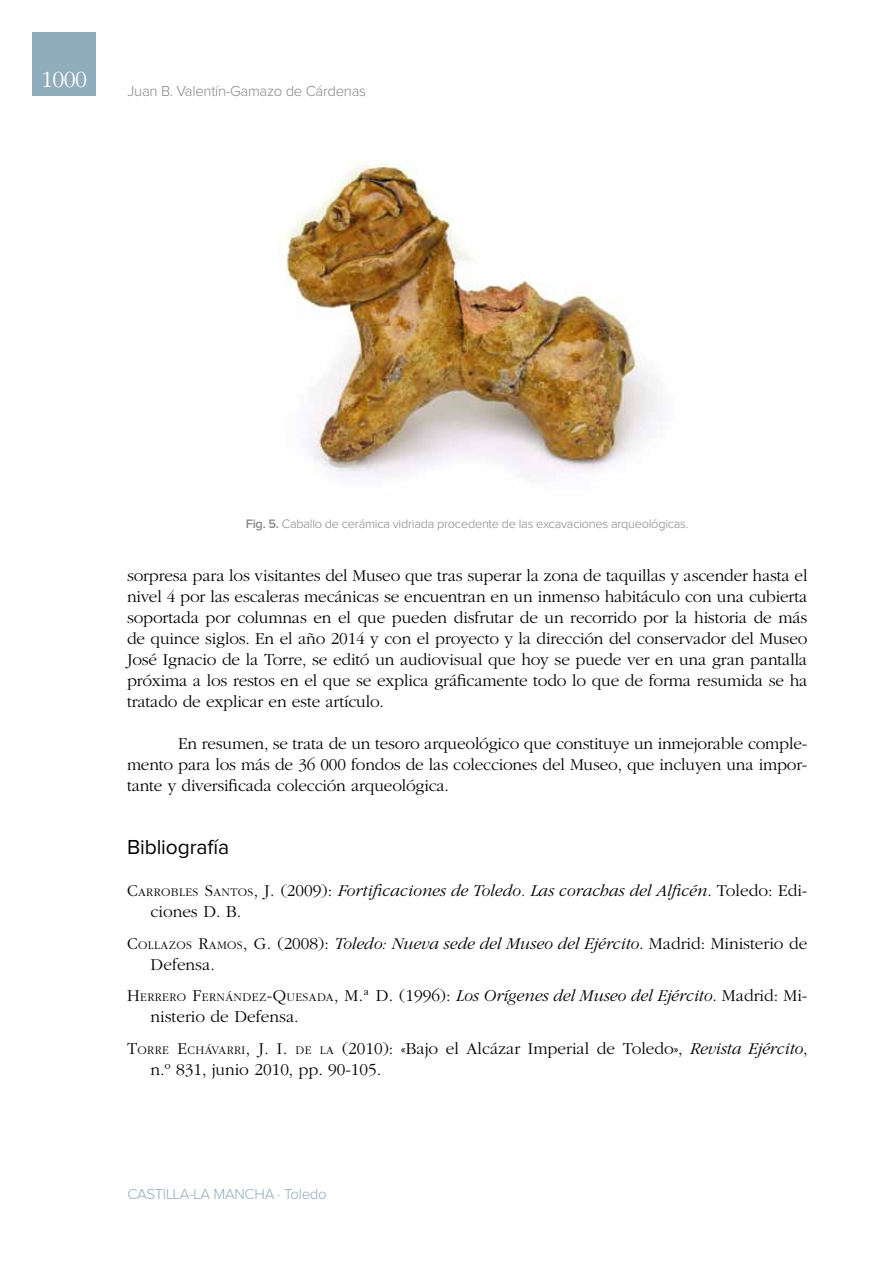
<style>
.page{position:relative;width:893px;height:1263px;background:#fff}
.page>*{position:absolute;margin:0;border:0;box-sizing:border-box;transform-origin:0 0}
.t1{font:300 24px "ITC Garamond Std";color:#fff}
.t2{font:21px "Proxima Nova";letter-spacing:-.005em;color:#000}
.t3{font:300 17.25px/21px "ITC Garamond Std";letter-spacing:-.01em;color:#000}
.t4{font:italic 300 17.25px/21px "ITC Garamond Std";color:#000}
.t5{font:300 15px "Proxima Nova";letter-spacing:-.02em;color:#87888a}
.t6{font:300 15px "Proxima Nova";letter-spacing:-.02em;color:#91acbc}
.t7{font:300 12.75px "Proxima Nova";letter-spacing:-.02em;color:#87888a}
.s1{font-weight:600}
.s2{font-style:normal}
.s3{font-style:normal;font-size:12.15px}
.s4{font-style:inherit}
.s5{font-size:12.15px}
.s6{font-style:italic}
</style>
<div class="page">
<div style="left:32px;top:32px;width:64px;height:64px;background:#91acbc"></div>
<img style="left:285px;top:162px;width:377px;height:317px">
<h1 class="t1" style="left:41px;top:67px;width:47px">1000</h1>
<p class="t5" style="left:128px;top:84px;width:240px">Juan B. Valentín-Gamazo de Cárdenas</p>
<p class="t7" style="left:246px;top:518px;width:444px"><span class="s1">Fig. 5.</span> Caballo de cerámica vidriada procedente de las excavaciones arqueológicas.</p>
<p class="t3" style="left:127px;top:566px;width:682px;text-align:justify">sorpresa para los visitantes del Museo que tras superar la zona de taquillas y ascender hasta el nivel 4 por las escaleras mecánicas se encuentran en un inmenso habitáculo con una cubierta soportada por columnas en el que pueden disfrutar de un recorrido por la historia de más de quince siglos. En el año 2014 y con el proyecto y la dirección del conservador del Museo José Ignacio de la Torre, se editó un audiovisual que hoy se puede ver en una gran pantalla próxima a los restos en el que se explica gráficamente todo lo que de forma resumida se ha tratado de explicar en este artículo.</p>
<p class="t3" style="left:127px;top:734px;width:682px;text-align:justify;text-indent:51px">En resumen, se trata de un tesoro arqueológico que constituye un inmejorable comple&shy;mento para los más de 36 000 fondos de las colecciones del Museo, que incluyen una impor&shy;tante y diversificada colección arqueológica.</p>
<p class="t2" style="left:127px;top:838px;width:104px">Bibliografía</p>
<p class="t4" style="left:151px;top:881px;width:658px;text-indent:-24px"><span class="s2">C</span><span class="s3">ARROBLES</span> <span class="s2">S</span><span class="s3">ANTOS</span><span class="s2">, J.</span> <span class="s2">(2009):</span> Fortificaciones de Toledo. Las corachas del Alficén<span class="s2">. Toledo: Edi&shy;ciones D. B.</span></p>
<p class="t3" style="left:151px;top:933px;width:658px;text-indent:-24px"><span class="s4">C</span><span class="s5">OLLAZOS</span> <span class="s4">R</span><span class="s5">AMOS</span><span class="s4">, G.</span> (2008): <span class="s6">Toledo: Nueva sede del Museo del Ejército</span>. Madrid: Ministerio de<br>Defensa.</p>
<p class="t3" style="left:151px;top:986px;width:658px;text-indent:-24px"><span class="s4">H</span><span class="s5">ERRERO</span> <span class="s4">F</span><span class="s5">ERNÁNDEZ</span><span class="s4">-Q</span><span class="s5">UESADA</span><span class="s4">, M.ª D.</span> (1996): <span class="s6">Los Orígenes del Museo del Ejército</span>. Madrid: Mi&shy;nisterio de Defensa.</p>
<p class="t3" style="left:151px;top:1038px;width:659px;text-indent:-24px"><span class="s4">T</span><span class="s5">ORRE</span> <span class="s4">E</span><span class="s5">CHÁVARRI</span><span class="s4">, J. I.</span> <span class="s5">DE LA</span> (2010): «Bajo el Alcázar Imperial de Toledo», <span class="s6">Revista Ejército</span>, n.º 831, junio 2010, pp. 90-105.</p>
<p class="t6" style="left:128px;top:1187px;width:201px">CASTILLA-LA MANCHA · Toledo</p>
</div>
